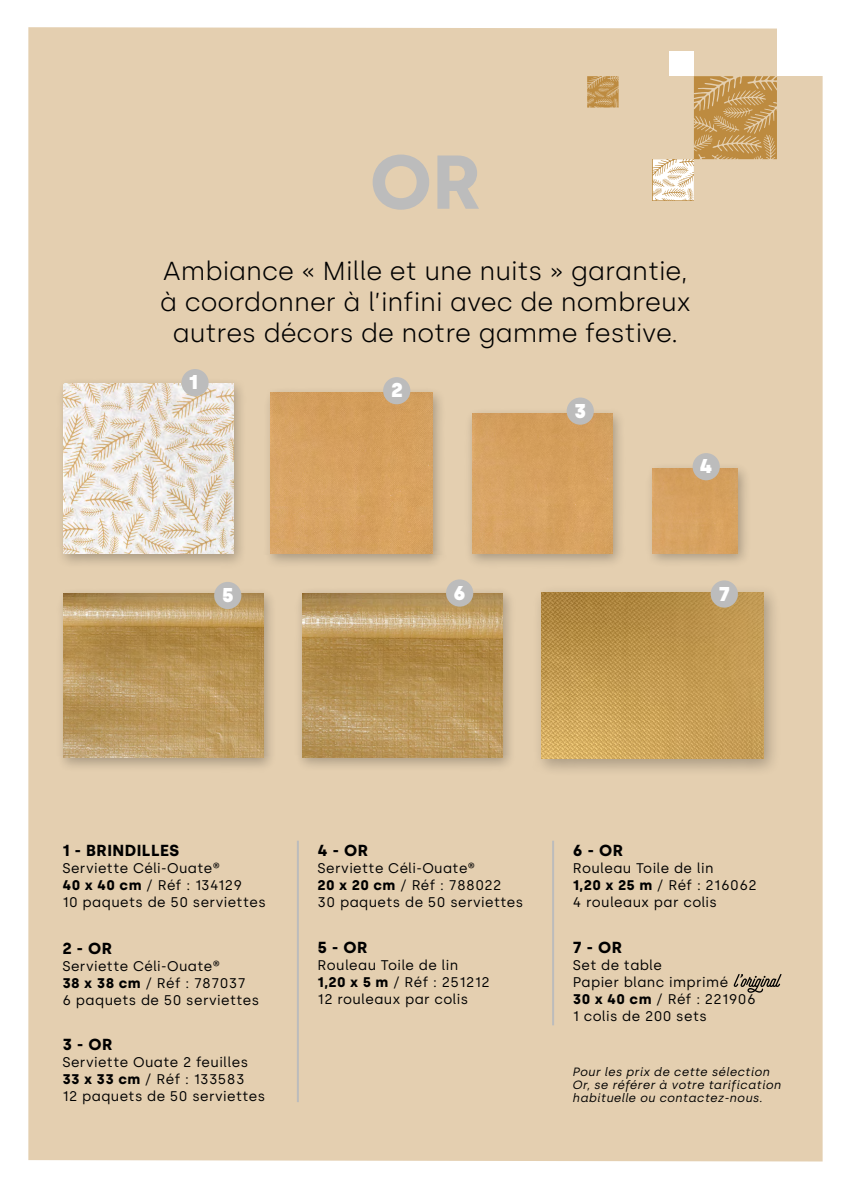
<style>
.page{position:relative;width:851px;height:1191px;background:#fff}
.page>*{position:absolute;margin:0;border:0;box-sizing:border-box;transform-origin:0 0}
.t1{font:700 76px "Silka";color:#bcbcbc}
.t2{font:300 26px/31.2px "Silka";color:#000;text-align:center}
.t3{font:900 20px "Silka";color:#fff}
.t4{font:700 16px "Silka";letter-spacing:.03em;color:#000}
.t5{font:14px/17px "Silka";letter-spacing:.03em;color:#000}
.t6{font:italic 12px/12.8px "Silka";letter-spacing:.03em;color:#000}
.s1{font-weight:700}
</style>
<div class="page">
<div style="left:28px;top:27px;width:794px;height:1134px;background:#e4cfb0"></div>
<hr style="left:297px;top:840px;width:2px;height:262px;background:#bcbcbc">
<hr style="left:552px;top:840px;width:2px;height:185px;background:#bcbcbc">
<div style="left:263px;top:385px;width:183px;height:184px;background:#000;opacity:.26"></div>
<img style="left:270px;top:392px;width:162px;height:162px">
<div style="left:464px;top:406px;width:162px;height:162px;background:#000;opacity:.26"></div>
<img style="left:472px;top:413px;width:140px;height:141px">
<div style="left:644px;top:461px;width:107px;height:107px;background:#000;opacity:.26"></div>
<div style="left:652px;top:468px;width:85px;height:85px;background:#d7a260"></div>
<div style="left:55px;top:377px;width:192px;height:192px;background:#000;opacity:.26"></div>
<img style="left:63px;top:384px;width:170px;height:170px">
<div style="left:692px;top:453px;width:27px;height:27px;background:#bcbcbc;border-radius:50%"></div>
<div style="left:181px;top:369px;width:28px;height:27px;background:#bcbcbc;border-radius:50%"></div>
<div style="left:383px;top:377px;width:27px;height:27px;background:#bcbcbc;border-radius:50%"></div>
<div style="left:566px;top:397px;width:27px;height:28px;background:#bcbcbc;border-radius:50%"></div>
<div style="left:531px;top:584px;width:249px;height:194px;background:#000;opacity:.26"></div>
<img style="left:541px;top:592px;width:222px;height:167px">
<div style="left:294px;top:586px;width:222px;height:186px;background:#000;opacity:.26"></div>
<img style="left:302px;top:593px;width:200px;height:164px">
<div style="left:55px;top:586px;width:222px;height:187px;background:#000;opacity:.26"></div>
<img style="left:63px;top:593px;width:200px;height:164px">
<div style="left:214px;top:582px;width:27px;height:27px;background:#bcbcbc;border-radius:50%"></div>
<div style="left:446px;top:579px;width:27px;height:27px;background:#bcbcbc;border-radius:50%"></div>
<div style="left:710px;top:580px;width:27px;height:27px;background:#bcbcbc;border-radius:50%"></div>
<div style="left:669px;top:52px;width:24px;height:24px;background:#fff"></div>
<div style="left:776px;top:27px;width:49px;height:49px;background:#fff"></div>
<svg style="left:587px;top:76px;width:31px;height:32px"></svg>
<svg style="left:652px;top:76px;width:124px;height:125px;background:#d7b98d"></svg>
<svg style="left:733px;top:974px;width:48px;height:18px"></svg>
<h1 class="t1" style="left:369px;top:137px;width:113px">OR</h1>
<h2 class="t2" style="left:160px;top:255px;width:532px">Ambiance « Mille et une nuits » garantie, à coordonner à l’infini avec de nombreux autres décors de notre gamme festive.</h2>
<h3 class="t3" style="left:189px;top:370px;width:11px">1</h3>
<h3 class="t3" style="left:391px;top:378px;width:13px">2</h3>
<h3 class="t3" style="left:574px;top:399px;width:13px">3</h3>
<h3 class="t3" style="left:699px;top:454px;width:15px">4</h3>
<h3 class="t3" style="left:222px;top:583px;width:13px">5</h3>
<h3 class="t3" style="left:453px;top:580px;width:14px">6</h3>
<h3 class="t3" style="left:718px;top:581px;width:13px">7</h3>
<p class="t4" style="left:62px;top:840px;width:118px">1 - BRINDILLES</p>
<p class="t5" style="left:62px;top:859px;width:205px">Serviette Céli-Ouate®<br><span class="s1">40 x 40 cm</span> / Réf : 134129<br>10 paquets de 50 serviettes</p>
<p class="t4" style="left:62px;top:938px;width:51px">2 - OR</p>
<p class="t5" style="left:62px;top:957px;width:198px">Serviette Céli-Ouate®<br><span class="s1">38 x 38 cm</span> / Réf : 787037<br>6 paquets de 50 serviettes</p>
<p class="t4" style="left:62px;top:1034px;width:51px">3 - OR</p>
<p class="t5" style="left:62px;top:1053px;width:204px">Serviette Ouate 2 feuilles<br><span class="s1">33 x 33 cm</span> / Réf : 133583<br>12 paquets de 50 serviettes</p>
<p class="t4" style="left:317px;top:840px;width:52px">4 - OR</p>
<p class="t5" style="left:317px;top:859px;width:207px">Serviette Céli-Ouate®<br><span class="s1">20 x 20 cm</span> / Réf : 788022<br>30 paquets de 50 serviettes</p>
<p class="t4" style="left:317px;top:937px;width:51px">5 - OR</p>
<p class="t5" style="left:317px;top:956px;width:173px">Rouleau Toile de lin<br><span class="s1">1,20 x 5 m</span> / Réf : 251212<br>12 rouleaux par colis</p>
<p class="t4" style="left:572px;top:840px;width:52px">6 - OR</p>
<p class="t5" style="left:572px;top:859px;width:185px">Rouleau Toile de lin<br><span class="s1">1,20 x 25 m</span> / Réf : 216062<br>4 rouleaux par colis</p>
<p class="t4" style="left:572px;top:937px;width:51px">7 - OR</p>
<p class="t5" style="left:572px;top:956px;width:184px">Set de table<br>Papier blanc imprimé<br><span class="s1">30 x 40 cm</span> / Réf : 221906<br>1 colis de 200 sets</p>
<p class="t6" style="left:572px;top:1065px;width:210px">Pour les prix de cette sélection<br>Or, se référer à votre tarification habituelle ou contactez-nous.</p>
</div>
